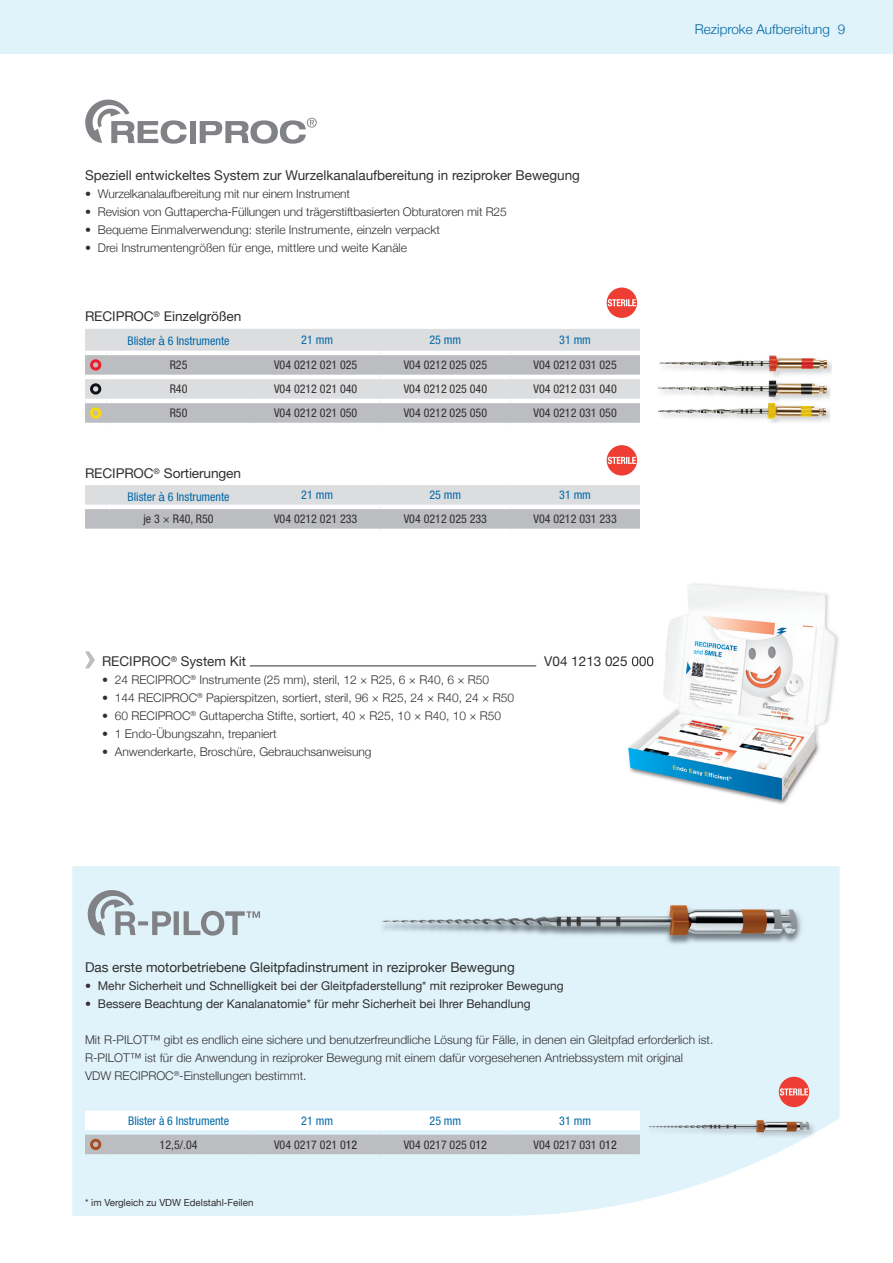
<style>
.page{position:relative;width:893px;height:1263px;background:#fff}
.page>*{position:absolute;margin:0;border:0;box-sizing:border-box;transform-origin:0 0}
.t1{font:13.5px "Helvetica Neue";color:#312f30}
.t2{font:13.5px "Helvetica Neue";letter-spacing:-.01em;color:#312f30}
.t3{font:300 13.5px "Helvetica Neue";color:#0065a4}
.t4{font:300 12px/18px "Helvetica Neue";color:#312f30}
.t5{font:condensed 12px "Helvetica Neue LT Pro";color:#312f30}
.t6{font:12px "Helvetica Neue";color:#312f30}
.t7{font:condensed 12px "Helvetica Neue LT Pro";color:#0069a7}
.t8{font:9.75px "Helvetica Neue";color:#312f30}
.s1{font-family:"Helvetica Neue";font-stretch:normal}
.s2{font-weight:300}
.s3{color:#231f20}
</style>
<div class="page">
<div style="left:72px;top:866px;width:768px;height:350px;background:#e0f3fa"></div>
<div style="left:0;top:0;width:893px;height:54px;background:#e0f3fa"></div>
<svg style="left:87px;top:890px;width:173px;height:46px;background:#c6d4da"></svg>
<div style="left:375px;top:885px;width:437px;height:65px;background:#e0f3fa"></div>
<img style="left:485px;top:942px;width:316px;height:3px">
<img style="left:379px;top:907px;width:106px;height:38px">
<img style="left:488px;top:904px;width:316px;height:38px">
<img style="left:382px;top:904px;width:106px;height:3px">
<img style="left:382px;top:907px;width:419px;height:35px">
<hr style="left:250px;top:666px;width:286px;height:1px;background:#312f30">
<svg style="left:85px;top:651px;width:10px;height:17px"></svg>
<svg style="left:85px;top:99px;width:102px;height:45px"></svg>
<div style="left:190px;top:121px;width:6px;height:22px;background:#808285"></div>
<svg style="left:200px;top:118px;width:117px;height:26px"></svg>
<svg style="left:85px;top:485px;width:555px;height:44px;background:#cdced0"></svg>
<hr style="left:85px;top:505px;width:21px;height:4px;background:#fff">
<hr style="left:106px;top:505px;width:145px;height:4px;background:#fff">
<hr style="left:251px;top:505px;width:130px;height:4px;background:#fff">
<hr style="left:381px;top:505px;width:129px;height:4px;background:#fff">
<hr style="left:510px;top:505px;width:130px;height:4px;background:#fff">
<div style="left:607px;top:445px;width:30px;height:31px;background:#ee3e34;border-radius:50%"></div>
<svg style="left:608px;top:457px;width:28px;height:7px"></svg>
<div style="left:607px;top:287px;width:30px;height:31px;background:#ee3e34;border-radius:50%"></div>
<svg style="left:608px;top:299px;width:28px;height:7px"></svg>
<svg style="left:85px;top:329px;width:555px;height:96px;background:#d4d4d6"></svg>
<img style="left:664px;top:355px;width:168px;height:22px">
<img style="left:659px;top:355px;width:114px;height:9px">
<img style="left:658px;top:381px;width:169px;height:16px">
<img style="left:657px;top:409px;width:173px;height:14px">
<img style="left:658px;top:403px;width:168px;height:16px">
<div style="left:85px;top:1154px;width:21px;height:5px;background:#e0f3fa"></div>
<div style="left:106px;top:1154px;width:145px;height:5px;background:#e0f3fa"></div>
<div style="left:251px;top:1154px;width:130px;height:5px;background:#e0f3fa"></div>
<div style="left:381px;top:1154px;width:129px;height:5px;background:#e0f3fa"></div>
<div style="left:510px;top:1154px;width:130px;height:5px;background:#e0f3fa"></div>
<hr style="left:85px;top:1106px;width:21px;height:4px;background:#e0f3fa">
<hr style="left:106px;top:1106px;width:145px;height:4px;background:#e0f3fa">
<hr style="left:251px;top:1106px;width:130px;height:4px;background:#e0f3fa">
<hr style="left:381px;top:1106px;width:129px;height:4px;background:#e0f3fa">
<hr style="left:510px;top:1106px;width:130px;height:4px;background:#e0f3fa">
<svg style="left:85px;top:1110px;width:555px;height:46px"></svg>
<img style="left:629px;top:583px;width:210px;height:221px">
<img style="left:629px;top:656px;width:24px;height:10px">
<div style="left:779px;top:1077px;width:30px;height:30px;background:#ee3e34;border-radius:50%"></div>
<svg style="left:780px;top:1088px;width:28px;height:7px"></svg>
<img style="left:649px;top:1111px;width:166px;height:27px">
<svg style="left:805px;top:1118px;width:12px;height:20px"></svg>
<p class="t3" style="left:695px;top:18px;width:137px">Reziproke Aufbereitung</p>
<p class="t3" style="left:838px;top:18px;width:9px">9</p>
<p class="t1" style="left:85px;top:165px;width:496px">Speziell entwickeltes System zur Wurzelkanalaufbereitung in reziproker Bewegung</p>
<p class="t4" style="left:85px;top:184px;width:266px">• Wurzelkanalaufbereitung mit nur einem Instrument</p>
<p class="t4" style="left:85px;top:202px;width:423px">• Revision von Guttapercha-Füllungen und trägerstiftbasierten Obturatoren mit R25</p>
<p class="t4" style="left:85px;top:220px;width:356px">• Bequeme Einmalverwendung: sterile Instrumente, einzeln verpackt</p>
<p class="t4" style="left:85px;top:238px;width:323px">• Drei Instrumentengrößen für enge, mittlere und weite Kanäle</p>
<p class="t2" style="left:85px;top:308px;width:158px">RECIPROC<sup>®</sup> Einzelgrößen</p>
<p class="t7" style="left:128px;top:334px;width:103px">Blister <span class="s1">à</span> 6 Instrumente</p>
<p class="t7" style="left:301px;top:333px;width:33px">21 mm</p>
<p class="t7" style="left:430px;top:333px;width:33px">25 mm</p>
<p class="t7" style="left:559px;top:333px;width:33px">31 mm</p>
<p class="t5" style="left:170px;top:358px;width:19px">R25</p>
<p class="t5" style="left:274px;top:358px;width:85px">V04 0212 021 025</p>
<p class="t5" style="left:404px;top:358px;width:85px">V04 0212 025 025</p>
<p class="t5" style="left:533px;top:358px;width:85px">V04 0212 031 025</p>
<p class="t5" style="left:170px;top:382px;width:19px">R40</p>
<p class="t5" style="left:274px;top:382px;width:85px">V04 0212 021 040</p>
<p class="t5" style="left:404px;top:382px;width:85px">V04 0212 025 040</p>
<p class="t5" style="left:533px;top:382px;width:85px">V04 0212 031 040</p>
<p class="t5" style="left:170px;top:406px;width:19px">R50</p>
<p class="t5" style="left:274px;top:406px;width:85px">V04 0212 021 050</p>
<p class="t5" style="left:404px;top:406px;width:85px">V04 0212 025 050</p>
<p class="t5" style="left:533px;top:406px;width:85px">V04 0212 031 050</p>
<p class="t2" style="left:85px;top:465px;width:158px">RECIPROC<sup>®</sup> Sortierungen</p>
<p class="t7" style="left:128px;top:489px;width:103px">Blister <span class="s1">à</span> 6 Instrumente</p>
<p class="t7" style="left:301px;top:488px;width:33px">21 mm</p>
<p class="t7" style="left:430px;top:488px;width:33px">25 mm</p>
<p class="t7" style="left:559px;top:488px;width:33px">31 mm</p>
<p class="t5" style="left:143px;top:512px;width:72px">je 3 × R40, R50</p>
<p class="t5" style="left:274px;top:512px;width:85px">V04 0212 021 233</p>
<p class="t5" style="left:404px;top:512px;width:85px">V04 0212 025 233</p>
<p class="t5" style="left:533px;top:512px;width:85px">V04 0212 031 233</p>
<p class="t1" style="left:102px;top:651px;width:146px">RECIPROC<sup>®</sup> System Kit</p>
<p class="t4" style="left:102px;top:670px;width:389px">• 24 RECIPROC<sup>®</sup> Instrumente (25 mm), steril, 12 × R25, 6 × R40, 6 × R50</p>
<p class="t4" style="left:102px;top:688px;width:414px">• 144 RECIPROC<sup>®</sup> Papierspitzen, sortiert, steril, 96 × R25, 24 × R40, 24 × R50</p>
<p class="t4" style="left:102px;top:706px;width:401px">• 60 RECIPROC<sup>®</sup> Guttapercha Stifte, sortiert, 40 × R25, 10 × R40, 10 × R50</p>
<p class="t4" style="left:102px;top:724px;width:176px">• 1 Endo-Übungszahn, trepaniert</p>
<p class="t4" style="left:102px;top:742px;width:271px">• Anwenderkarte, Broschüre, Gebrauchsanweisung</p>
<p class="t1" style="left:544px;top:651px;width:111px">V04 1213 025 000</p>
<p class="t1" style="left:85px;top:957px;width:431px">Das erste motorbetriebene Gleitpfadinstrument in reziproker Bewegung</p>
<p class="t6" style="left:85px;top:977px;width:480px"><span class="s2">•</span> Mehr Sicherheit und Schnelligkeit bei der Gleitpfaderstellung* mit reziproker Bewegung</p>
<p class="t6" style="left:85px;top:995px;width:447px"><span class="s2">•</span> Bessere Beachtung der Kanalanatomie* für mehr Sicherheit bei Ihrer Behandlung</p>
<p class="t4" style="left:85px;top:1030px;width:630px">Mit R-PILOT™ gibt es endlich eine sichere und benutzerfreundliche Lösung für Fälle, in denen ein Gleitpfad erforderlich ist.<br>R-PILOT™ ist für die Anwendung in reziproker Bewegung mit einem dafür vorgesehenen Antriebssystem mit original<br>VDW RECIPROC<sup>®</sup>-Einstellungen bestimmt.</p>
<p class="t7" style="left:128px;top:1113px;width:102px">Blister à 6 Instrumente</p>
<p class="t7" style="left:301px;top:1113px;width:33px">21 mm</p>
<p class="t7" style="left:430px;top:1113px;width:33px">25 mm</p>
<p class="t7" style="left:559px;top:1113px;width:33px">31 mm</p>
<p class="t5" style="left:160px;top:1137px;width:39px">12,5/.04</p>
<p class="t5" style="left:274px;top:1137px;width:85px">V04 0217 021 0<span class="s3">12</span></p>
<p class="t5" style="left:404px;top:1137px;width:85px">V04 0217 025 0<span class="s3">12</span></p>
<p class="t5" style="left:533px;top:1137px;width:85px">V04 0217 031 0<span class="s3">12</span></p>
<p class="t8" style="left:85px;top:1195px;width:170px">* im Vergleich zu VDW Edelstahl-Feilen</p>
</div>
